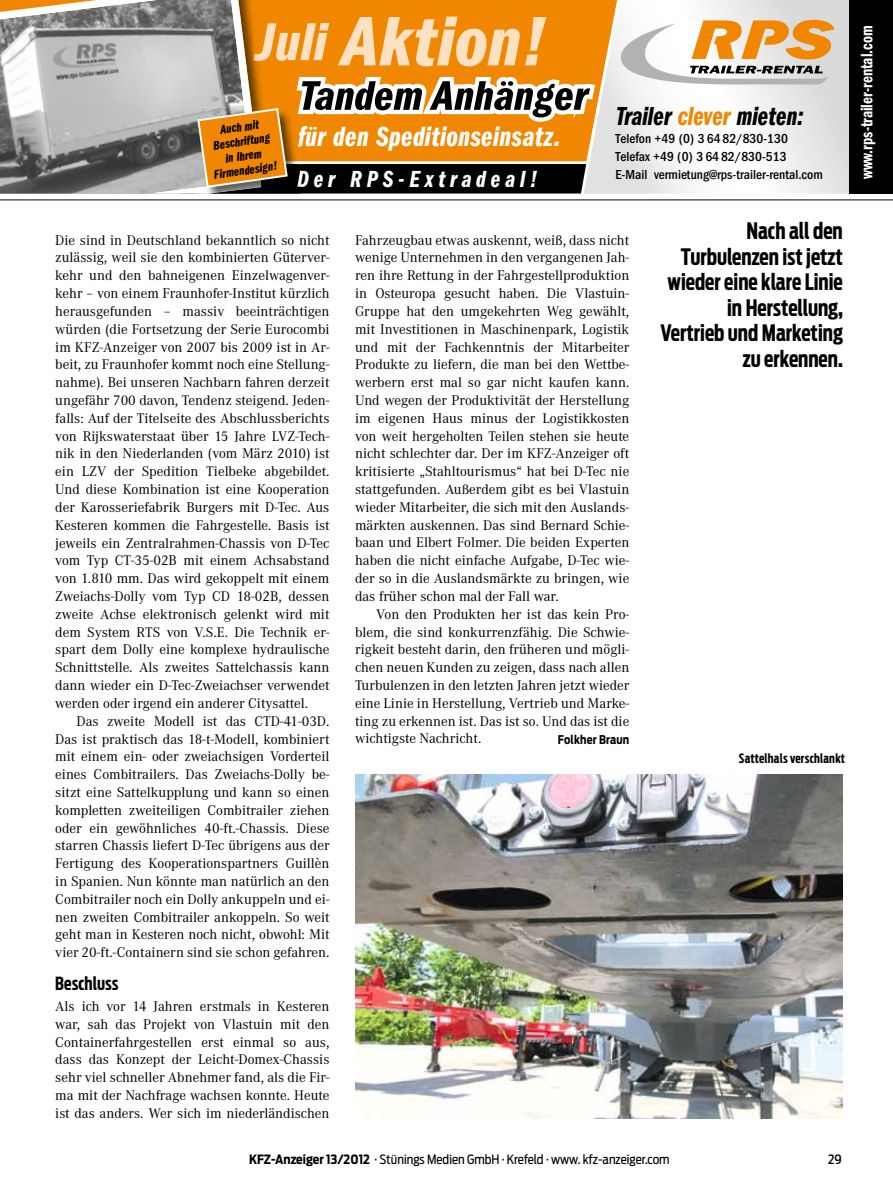
<style>
.page{position:relative;width:893px;height:1191px;background:#fff}
.page>*{position:absolute;margin:0;border:0;box-sizing:border-box;transform-origin:0 0}
.t1{font:72.45px "Franklin Gothic Demi Cmpr Ital";color:#fde1c2;scale:1.17 1}
.t2{font:42.9px "Franklin Gothic Demi Cmpr Ital";color:#000;scale:1.17 1}
.t3{font:28.8px "Franklin Gothic Demi Cmpr Ital";letter-spacing:.01em;color:#fff}
.t4{font:27px "Franklin Gothic Demi Cmpr Ital";color:#000}
.t5{font:24.15px "Franklin Gothic Demi Cmpr Ital";letter-spacing:.19em;color:#fff}
.t6{font:700 22.5px/25.5px "Antenna Extra Cond";color:#000;text-align:right}
.t7{font:700 18px "Antenna Extra Cond";color:#000}
.t8{font:600 condensed 17.25px "Franklin Gothic";color:#fff;scale:.88 1}
.t9{font:14.55px/17.9px "Corporate A";color:#000;text-align:justify}
.t10{font:500 condensed 13.5px/18px "Franklin Gothic";color:#000}
.t11{font:13.05px/14.5px "Franklin Gothic Demi Cmpr Ital";color:#000;text-align:center}
.t12{font:12.75px "Antenna Cond";color:#000}
.t13{font:700 12.75px "Antenna Extra Cond";letter-spacing:.02em;color:#000}
.t14{font:500 12.75px "Antenna Cond";color:#000}
.t15{font:700 12px "Antenna Cond";letter-spacing:.015em;color:#000;scale:.95 1}
.s1{font-size:55.2px}
.s2{color:#f18700}
.s3{font-weight:700}
</style>
<div class="page">
<svg style="left:595px;top:0;width:254px;height:193px"></svg>
<svg style="left:276px;top:0;width:341px;height:161px;background:#f08e12"></svg>
<div style="left:849px;top:0;width:44px;height:193px;background:#000"></div>
<svg style="left:621px;top:20px;width:213px;height:64px"></svg>
<img style="left:261px;top:23px;width:15px;height:38px">
<svg style="left:0;top:0;width:261px;height:77px;background:#ada59a"></svg>
<svg style="left:0;top:77px;width:595px;height:117px"></svg>
<hr style="left:0;top:200px;width:893px;height:1px;background:#000">
<img style="left:355px;top:774px;width:488px;height:344px">
<h1 class="t1" style="left:256px;top:0;width:251px"><span class="s1">Juli</span> Aktion!</h1>
<h2 class="t2" style="left:299px;top:71px;width:249px">Tandem Anhänger</h2>
<p class="t11" style="left:207px;top:124px;width:65px;rotate:-8deg">Auch mit<br>Beschriftung in Ihrem<br>Firmendesign!</p>
<h3 class="t3" style="left:298px;top:120px;width:264px">für den Speditionseinsatz.</h3>
<h3 class="t5" style="left:297px;top:165px;width:242px">Der RPS-Extradeal!</h3>
<h3 class="t4" style="left:615px;top:101px;width:189px">Trailer <span class="s2">clever</span> mieten:</h3>
<p class="t10" style="left:615px;top:130px;width:209px">Telefon +49 (0) 3 64 82/830-130<br>Telefax +49 (0) 3 64 82/830-513<br>E-Mail vermietung@rps-trailer-rental.com</p>
<p class="t9" style="left:55px;top:231px;width:276px">Die sind in Deutschland bekanntlich so nicht zulässig, weil sie den kombinierten Güterver&shy;kehr und den bahneigenen Einzelwagenver&shy;kehr – von einem Fraunhofer-Institut kürzlich herausgefunden – massiv beeinträchtigen würden (die Fortsetzung der Serie Eurocombi im KFZ-Anzeiger von 2007 bis 2009 ist in Ar&shy;beit, zu Fraunhofer kommt noch eine Stellung&shy;nahme). Bei unseren Nachbarn fahren derzeit ungefähr 700 davon, Tendenz steigend. Jeden&shy;falls: Auf der Titelseite des Abschlussberichts von Rijkswaterstaat über 15 Jahre LVZ-Tech&shy;nik in den Niederlanden (vom März 2010) ist ein LZV der Spedition Tielbeke abgebildet.<br>Und diese Kombination ist eine Kooperation der Karosseriefabrik Burgers mit D-Tec. Aus Kesteren kommen die Fahrgestelle. Basis ist jeweils ein Zentralrahmen-Chassis von D-Tec vom Typ CT-35-02B mit einem Achsabstand von 1.810 mm. Das wird gekoppelt mit einem Zweiachs-Dolly vom Typ CD 18-02B, dessen zweite Achse elektronisch gelenkt wird mit dem System RTS von V.S.E. Die Technik er&shy;spart dem Dolly eine komplexe hydraulische Schnittstelle. Als zweites Sattelchassis kann dann wieder ein D-Tec-Zweiachser verwendet werden oder irgend ein anderer Citysattel.</p>
<p class="t9" style="left:55px;top:712px;width:276px;text-indent:21px">Das zweite Modell ist das CTD-41-03D.<br>Das ist praktisch das 18-t-Modell, kombiniert mit einem ein- oder zweiachsigen Vorderteil eines Combitrailers. Das Zweiachs-Dolly be&shy;sitzt eine Sattelkupplung und kann so einen kompletten zweiteiligen Combitrailer ziehen oder ein gewöhnliches 40-ft.-Chassis. Diese starren Chassis liefert D-Tec übrigens aus der Fertigung des Kooperationspartners Guillèn in Spanien. Nun könnte man natürlich an den Combitrailer noch ein Dolly ankuppeln und ei&shy;nen zweiten Combitrailer ankoppeln. So weit geht man in Kesteren noch nicht, obwohl: Mit vier 20-ft.-Containern sind sie schon gefahren.</p>
<p class="t7" style="left:55px;top:972px;width:65px">Beschluss</p>
<p class="t9" style="left:55px;top:997px;width:276px">Als ich vor 14 Jahren erstmals in Kesteren war, sah das Projekt von Vlastuin mit den Containerfahrgestellen erst einmal so aus, dass das Konzept der Leicht-Domex-Chassis sehr viel schneller Abnehmer fand, als die Fir&shy;ma mit der Nachfrage wachsen konnte. Heute ist das anders. Wer sich im niederländischen</p>
<p class="t9" style="left:355px;top:231px;width:276px">Fahrzeugbau etwas auskennt, weiß, dass nicht wenige Unternehmen in den vergangenen Jah&shy;ren ihre Rettung in der Fahrgestellproduktion in Osteuropa gesucht haben. Die Vlastuin-Gruppe hat den umgekehrten Weg gewählt, mit Investitionen in Maschinenpark, Logistik und mit der Fachkenntnis der Mitarbeiter Produkte zu liefern, die man bei den Wettbe&shy;werbern erst mal so gar nicht kaufen kann.<br>Und wegen der Produktivität der Herstellung im eigenen Haus minus der Logistikkosten von weit hergeholten Teilen stehen sie heute nicht schlechter dar. Der im KFZ-Anzeiger oft kritisierte „Stahltourismus“ hat bei D-Tec nie stattgefunden. Außerdem gibt es bei Vlastuin wieder Mitarbeiter, die sich mit den Auslands&shy;märkten auskennen. Das sind Bernard Schie&shy;baan und Elbert Folmer. Die beiden Experten haben die nicht einfache Aufgabe, D-Tec wie&shy;der so in die Auslandsmärkte zu bringen, wie das früher schon mal der Fall war.</p>
<p class="t9" style="left:355px;top:605px;width:276px;text-indent:21px">Von den Produkten her ist das kein Pro&shy;blem, die sind konkurrenzfähig. Die Schwie&shy;rigkeit besteht darin, den früheren und mögli&shy;chen neuen Kunden zu zeigen, dass nach allen Turbulenzen in den letzten Jahren jetzt wieder eine Linie in Herstellung, Vertrieb und Marke&shy;ting zu erkennen ist. Das ist so. Und das ist die wichtigste Nachricht.</p>
<p class="t15" style="left:558px;top:732px;width:77px">Folkher Braun</p>
<h3 class="t6" style="left:661px;top:218px;width:184px">Nach all den<br>Turbulenzen ist jetzt wieder eine klare Linie in Herstellung,<br>Vertrieb und Marketing zu erkennen.</h3>
<p class="t13" style="left:739px;top:751px;width:108px">Sattelhals verschlankt</p>
<p class="t12" style="left:249px;top:1151px;width:422px"><span class="s3">KFZ-Anzeiger 13/2012</span> · Stünings Medien GmbH · Krefeld · www. kfz-anzeiger.com</p>
<p class="t14" style="left:828px;top:1152px;width:15px">29</p>
<p class="t8" style="left:857px;top:179px;width:176px;rotate:-90deg">www.rps-trailer-rental.com</p>
</div>
